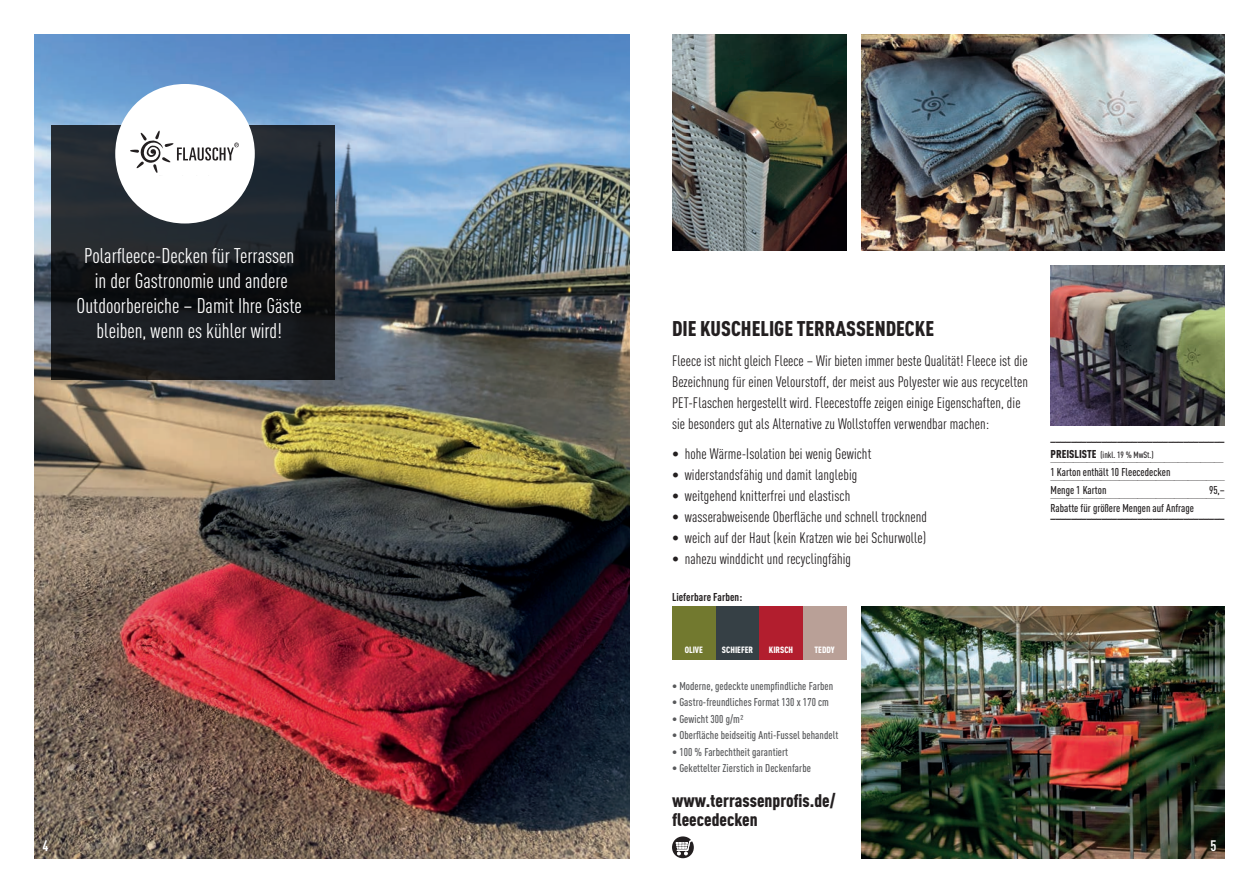
<style>
.page{position:relative;width:1259px;height:893px;background:#fff}
.page>*{position:absolute;margin:0;border:0;box-sizing:border-box;transform-origin:0 0}
.t1{font:21px/25.2px "DIN Cond";color:#fff;text-align:center}
.t2{font:900 21px "DIN Cond";color:#231f20}
.t3{font:900 18px/19.5px "DIN Cond";color:#231f20}
.t4{font:15px/21px "DIN Cond";letter-spacing:.005em;color:#231f20}
.t5{font:700 15px "DIN Cond";color:#fff}
.t6{font:500 11.25px "DIN Cond";letter-spacing:.005em;color:#57585a}
.t7{font:500 11.25px/18px "DIN Cond";color:#231f20}
.t8{font:900 11.25px "DIN Cond";color:#231f20}
.t9{font:700 11.25px "DIN Cond";letter-spacing:.005em;color:#231f20}
.t10{font:500 9px "DIN Cond";color:#231f20}
.t11{font:900 9px "DIN Cond";color:#fff}
.s1{font-weight:900;font-size:11.25px}
</style>
<div class="page">
<img style="left:34px;top:34px;width:595px;height:825px">
<img style="left:861px;top:607px;width:364px;height:252px">
<img style="left:672px;top:34px;width:174px;height:217px">
<img style="left:1050px;top:266px;width:175px;height:160px">
<img style="left:861px;top:34px;width:364px;height:217px">
<div style="left:715px;top:607px;width:44px;height:53px;background:#364045"></div>
<div style="left:759px;top:607px;width:44px;height:53px;background:#b21e2e"></div>
<div style="left:803px;top:607px;width:43px;height:53px;background:#b9a097"></div>
<div style="left:672px;top:607px;width:43px;height:53px;background:#72792f"></div>
<svg style="left:51px;top:125px;width:284px;height:254px;background:#1a1e23"></svg>
<div style="left:115px;top:84px;width:140px;height:139px;background:#fff;border-radius:50%"></div>
<svg style="left:130px;top:130px;width:109px;height:43px"></svg>
<svg style="left:672px;top:836px;width:22px;height:22px"></svg>
<svg style="left:675px;top:839px;width:18px;height:16px"></svg>
<h1 class="t1" style="left:77px;top:243px;width:227px">Polarfleece-Decken für Terrassen in der Gastronomie und andere<br>Outdoorbereiche – Damit Ihre Gäste bleiben, wenn es kühler wird!</h1>
<h1 class="t2" style="left:672px;top:315px;width:264px">DIE KUSCHELIGE TERRASSENDECKE</h1>
<p class="t4" style="left:672px;top:350px;width:357px">Fleece ist nicht gleich Fleece – Wir bieten immer beste Qualität! Fleece ist die Bezeichnung für einen Velourstoff, der meist aus Polyester wie aus recycelten PET-Flaschen hergestellt wird. Fleecestoffe zeigen einige Eigenschaften, die sie besonders gut als Alternative zu Wollstoffen verwendbar machen:</p>
<p class="t4" style="left:672px;top:443px;width:201px">• hohe Wärme-Isolation bei wenig Gewicht</p>
<p class="t4" style="left:672px;top:464px;width:187px">• widerstandsfähig und damit langlebig</p>
<p class="t4" style="left:672px;top:485px;width:180px">• weitgehend knitterfrei und elastisch</p>
<p class="t4" style="left:672px;top:506px;width:256px">• wasserabweisende Oberfläche und schnell trocknend</p>
<p class="t4" style="left:672px;top:527px;width:255px">• weich auf der Haut (kein Kratzen wie bei Schurwolle)</p>
<p class="t4" style="left:672px;top:548px;width:181px">• nahezu winddicht und recyclingfähig</p>
<p class="t9" style="left:672px;top:590px;width:72px">Lieferbare Farben:</p>
<p class="t11" style="left:684px;top:645px;width:20px">OLIVE</p>
<p class="t11" style="left:722px;top:645px;width:33px">SCHIEFER</p>
<p class="t11" style="left:769px;top:645px;width:26px">KIRSCH</p>
<p class="t11" style="left:814px;top:645px;width:22px">TEDDY</p>
<p class="t6" style="left:672px;top:679px;width:163px">• Moderne, gedeckte unempfindliche Farben</p>
<p class="t6" style="left:672px;top:695px;width:158px">• Gastro-freundliches Format 130 x 170 cm</p>
<p class="t6" style="left:672px;top:712px;width:73px">• Gewicht 300 g/m²</p>
<p class="t6" style="left:672px;top:728px;width:168px">• Oberfläche beidseitig Anti-Fussel behandelt</p>
<p class="t6" style="left:672px;top:745px;width:118px">• 100 % Farbechtheit garantiert</p>
<p class="t6" style="left:672px;top:761px;width:140px">• Gekettelter Zierstich in Deckenfarbe</p>
<p class="t3" style="left:672px;top:790px;width:165px">www.terrassenprofis.de/ fleecedecken</p>
<p class="t8" style="left:1050px;top:430px;width:175px">__________________________________</p>
<p class="t10" style="left:1050px;top:449px;width:105px"><span class="s1">PREISLISTE</span> (inkl. 19 % MwSt.)</p>
<p class="t7" style="left:1050px;top:462px;width:121px">1 Karton enthält 10 Fleecedecken<br>Menge 1 Karton</p>
<p class="t7" style="left:1209px;top:480px;width:17px">95,–</p>
<p class="t7" style="left:1050px;top:498px;width:145px">Rabatte für größere Mengen auf Anfrage</p>
<p class="t8" style="left:1050px;top:506px;width:175px">__________________________________</p>
<p class="t5" style="left:43px;top:837px;width:8px">4</p>
<p class="t5" style="left:1210px;top:837px;width:8px">5</p>
</div>
